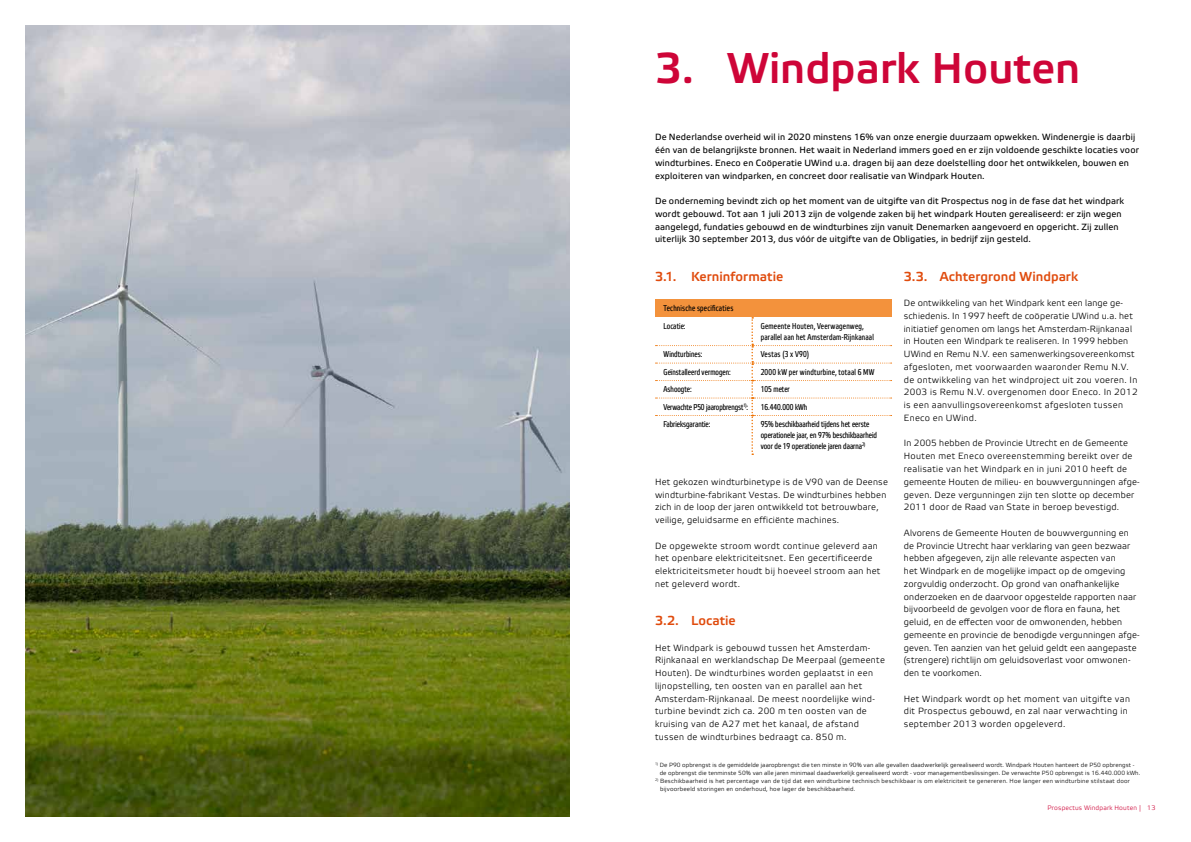
<style>
.page{position:relative;width:1191px;height:842px;background:#fff}
.page>*{position:absolute;margin:0;border:0;box-sizing:border-box;transform-origin:0 0}
.t1{font:43px "Etelka Medium Pro";color:#ce0538}
.t2{font:13px "Etelka Medium Pro";color:#e04b0d}
.t3{font:9px/12.8px "Etelka Light Pro";letter-spacing:.025em;color:#000}
.t4{font:9px/12.8px "Etelka Text Pro";letter-spacing:.015em;color:#000}
.t5{font:8.5px/11px "Etelka Narrow Text Pro";color:#000}
.t6{font:8.5px/17.5px "Etelka Narrow Text Pro";letter-spacing:.025em;color:#000}
.t7{font:6.5px "Etelka Light Pro";letter-spacing:.025em;color:#ce0538}
.t8{font:6px/8px "Etelka Light Pro";letter-spacing:.015em;color:#000}
.t9{font:6px/8px "Etelka Light Pro";letter-spacing:.035em;color:#000}
</style>
<div class="page">
<div style="left:655px;top:300px;width:236px;height:17px;background:#f3923c"></div>
<svg style="left:655px;top:317px;width:236px;height:138px"></svg>
<img style="left:26px;top:26px;width:544px;height:790px">
<h1 class="t1" style="left:655px;top:45px;width:426px">3. Windpark Houten</h1>
<p class="t4" style="left:655px;top:131px;width:485px">De Nederlandse overheid wil in 2020 minstens 16% van onze energie duurzaam opwekken. Windenergie is daarbij één van de belangrijkste bronnen. Het waait in Nederland immers goed en er zijn voldoende geschikte locaties voor windturbines. Eneco en Coöperatie UWind u.a. dragen bij aan deze doelstelling door het ontwikkelen, bouwen en exploiteren van windparken, en concreet door realisatie van Windpark Houten.</p>
<p class="t4" style="left:655px;top:195px;width:471px">De onderneming bevindt zich op het moment van de uitgifte van dit Prospectus nog in de fase dat het windpark wordt gebouwd. Tot aan 1 juli 2013 zijn de volgende zaken bij het windpark Houten gerealiseerd: er zijn wegen aangelegd, fundaties gebouwd en de windturbines zijn vanuit Denemarken aangevoerd en opgericht. Zij zullen uiterlijk 30 september 2013, dus vóór de uitgifte van de Obligaties, in bedrijf zijn gesteld.</p>
<h2 class="t2" style="left:655px;top:269px;width:130px">3.1. Kerninformatie</h2>
<p class="t6" style="left:663px;top:300px;width:71px">Technische specificaties<br>Locatie:</p>
<h2 class="t2" style="left:904px;top:269px;width:176px">3.3. Achtergrond Windpark</h2>
<p class="t3" style="left:904px;top:297px;width:235px">De ontwikkeling van het Windpark kent een lange ge&shy;schiedenis. In 1997 heeft de coöperatie UWind u.a. het initiatief genomen om langs het Amsterdam-Rijnkanaal in Houten een Windpark te realiseren. In 1999 hebben UWind en Remu N.V. een samenwerkingsovereenkomst afgesloten, met voorwaarden waaronder Remu N.V. de ontwikkeling van het windproject uit zou voeren. In 2003 is Remu N.V. overgenomen door Eneco. In 2012 is een aanvullingsovereenkomst afgesloten tussen Eneco en UWind.</p>
<p class="t3" style="left:904px;top:438px;width:237px">In 2005 hebben de Provincie Utrecht en de Gemeente Houten met Eneco overeenstemming bereikt over de realisatie van het Windpark en in juni 2010 heeft de gemeente Houten de milieu- en bouwvergunningen afge&shy;geven. Deze vergunningen zijn ten slotte op december 2011 door de Raad van State in beroep bevestigd.</p>
<p class="t3" style="left:904px;top:527px;width:237px">Alvorens de Gemeente Houten de bouwvergunning en de Provincie Utrecht haar verklaring van geen bezwaar hebben afgegeven, zijn alle relevante aspecten van<br>het Windpark en de mogelijke impact op de omgeving zorgvuldig onderzocht. Op grond van onafhankelijke onderzoeken en de daarvoor opgestelde rapporten naar bijvoorbeeld de gevolgen voor de flora en fauna, het geluid, en de effecten voor de omwonenden, hebben gemeente en provincie de benodigde vergunningen afge&shy;geven. Ten aanzien van het geluid geldt een aangepaste (strengere) richtlijn om geluidsoverlast voor omwonen&shy;den te voorkomen.</p>
<p class="t3" style="left:904px;top:693px;width:228px">Het Windpark wordt op het moment van uitgifte van dit Prospectus gebouwd, en zal naar verwachting in september 2013 worden opgeleverd.</p>
<p class="t8" style="left:660px;top:761px;width:482px;text-indent:-5px"><sup>1)</sup> De P90 opbrengst is de gemiddelde jaaropbrengst die ten minste in 90% van alle gevallen daadwerkelijk gerealiseerd wordt. Windpark Houten hanteert de P50 opbrengst - de opbrengst die tenminste 50% van alle jaren minimaal daadwerkelijk gerealiseerd wordt - voor managementbeslissingen. De verwachte P50 opbrengst is 16.440.000 kWh.</p>
<p class="t9" style="left:660px;top:777px;width:471px;text-indent:-5px"><sup>2)</sup> Beschikbaarheid is het percentage van de tijd dat een windturbine technisch beschikbaar is om elektriciteit te genereren. Hoe langer een windturbine stilstaat door bijvoorbeeld storingen en onderhoud, hoe lager de beschikbaarheid.</p>
<p class="t6" style="left:760px;top:321px;width:115px;line-height:11px">Gemeente Houten, Veerwagenweg, parallel aan het Amsterdam-Rijnkanaal</p>
<p class="t5" style="left:663px;top:349px;width:40px">Windturbines:</p>
<p class="t6" style="left:760px;top:346px;width:50px">Vestas (3 x V90)</p>
<p class="t5" style="left:663px;top:367px;width:69px">Geïnstalleerd vermogen:</p>
<p class="t6" style="left:760px;top:364px;width:115px">2000 kW per windturbine, totaal 6 MW</p>
<p class="t5" style="left:663px;top:384px;width:30px">Ashoogte:</p>
<p class="t5" style="left:760px;top:384px;width:31px">105 meter</p>
<p class="t5" style="left:663px;top:402px;width:86px">Verwachte P50 jaaropbrengst<sup>1)</sup>:</p>
<p class="t5" style="left:760px;top:402px;width:48px">16.440.000 kWh</p>
<p class="t5" style="left:663px;top:419px;width:48px">Fabrieksgarantie:</p>
<p class="t5" style="left:760px;top:419px;width:118px">95% beschikbaarheid tijdens het eerste operationele jaar, en 97% beschikbaarheid voor de 19 operationele jaren daarna<sup>2)</sup></p>
<p class="t3" style="left:655px;top:476px;width:234px">Het gekozen windturbinetype is de V90 van de Deense windturbine-fabrikant Vestas. De windturbines hebben zich in de loop der jaren ontwikkeld tot betrouwbare, veilige, geluidsarme en efficiënte machines.</p>
<p class="t3" style="left:655px;top:540px;width:227px">De opgewekte stroom wordt continue geleverd aan het openbare elektriciteitsnet. Een gecertificeerde elektriciteitsmeter houdt bij hoeveel stroom aan het net geleverd wordt.</p>
<h2 class="t2" style="left:655px;top:613px;width:82px">3.2. Locatie</h2>
<p class="t3" style="left:655px;top:642px;width:231px">Het Windpark is gebouwd tussen het Amsterdam-Rijnkanaal en werklandschap De Meerpaal (gemeente Houten). De windturbines worden geplaatst in een lijnopstelling, ten oosten van en parallel aan het Amsterdam-Rijnkanaal. De meest noordelijke wind&shy;turbine bevindt zich ca. 200 m ten oosten van de kruising van de A27 met het kanaal, de afstand tussen de windturbines bedraagt ca. 850 m.</p>
<p class="t7" style="left:1047px;top:804px;width:109px">Prospectus Windpark Houten | 13</p>
</div>
